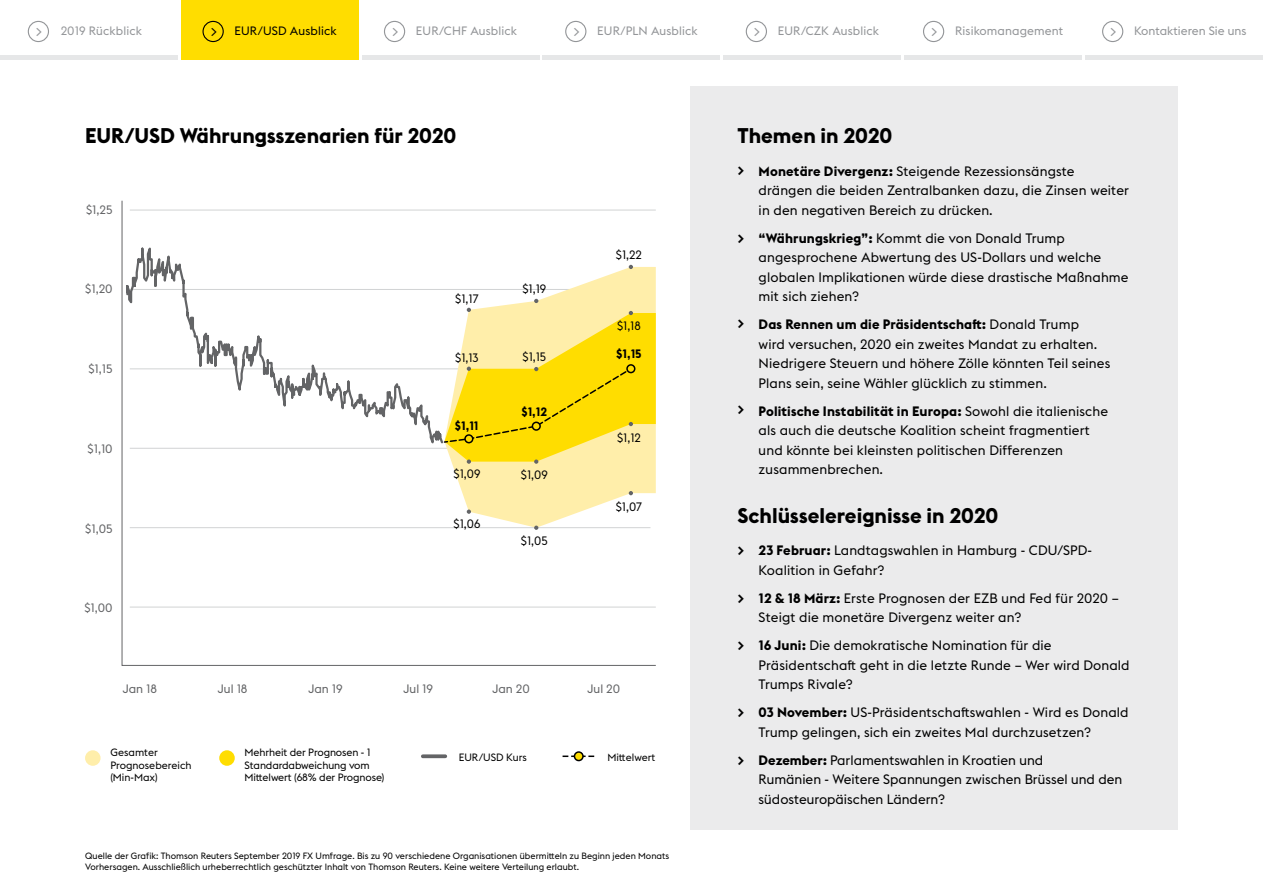
<style>
.page{position:relative;width:1263px;height:893px;background:#fff}
.page>*{position:absolute;margin:0;border:0;box-sizing:border-box;transform-origin:0 0}
.t1{font:700 21px "Euclid WU";color:#000}
.t2{font:700 15px "Euclid WU";color:#000}
.t3{font:13.5px/19.5px "Euclid WU";letter-spacing:.01em;color:#000}
.t4{font:12px "Euclid WU";letter-spacing:.01em;color:#939598}
.t5{font:12px "Euclid WU";color:#000}
.t6{font:12px "Euclid WU";color:#636466}
.t7{font:700 12px "Euclid WU";color:#000}
.t8{font:10.5px/12.6px "Euclid WU";letter-spacing:-.01em;color:#000}
.t9{font:9px/10.8px "Euclid WU";color:#000}
.s1{font-size:15px}
.s2{font-weight:700}
</style>
<div class="page">
<div style="left:691px;top:86px;width:487px;height:743px;background:#ebebec"></div>
<svg style="left:121px;top:200px;width:535px;height:466px"></svg>
<svg style="left:467px;top:509px;width:4px;height:5px"></svg>
<svg style="left:534px;top:526px;width:4px;height:4px"></svg>
<svg style="left:629px;top:491px;width:4px;height:4px"></svg>
<svg style="left:444px;top:299px;width:212px;height:165px;background:#fce34e"></svg>
<svg style="left:629px;top:265px;width:4px;height:4px"></svg>
<svg style="left:125px;top:227px;width:320px;height:232px"></svg>
<div style="left:85px;top:750px;width:16px;height:16px;background:#fea;border-radius:50%"></div>
<div style="left:219px;top:750px;width:16px;height:16px;background:#fd0;border-radius:50%"></div>
<svg style="left:423px;top:754px;width:22px;height:4px"></svg>
<svg style="left:562px;top:755px;width:32px;height:2px"></svg>
<div style="left:574px;top:752px;width:9px;height:8px;background:#fd0;border-radius:50%"></div>
<div style="left:574px;top:751px;width:10px;height:10px;border:2px solid #000;border-radius:50%"></div>
<div style="left:181px;top:0;width:177px;height:60px;background:#fd0"></div>
<hr style="left:362px;top:56px;width:177px;height:4px;background:#e6e7e8">
<hr style="left:543px;top:56px;width:177px;height:4px;background:#e6e7e8">
<hr style="left:724px;top:56px;width:177px;height:4px;background:#e6e7e8">
<hr style="left:905px;top:56px;width:177px;height:4px;background:#e6e7e8">
<hr style="left:1086px;top:56px;width:177px;height:4px;background:#e6e7e8">
<div style="left:202px;top:21px;width:22px;height:21px;border:1px solid #000;border-radius:50%"></div>
<div style="left:384px;top:21px;width:21px;height:21px;border:1px solid #939598;border-radius:50%"></div>
<div style="left:565px;top:21px;width:21px;height:21px;border:1px solid #939598;border-radius:50%"></div>
<div style="left:746px;top:21px;width:21px;height:21px;border:1px solid #939598;border-radius:50%"></div>
<div style="left:923px;top:21px;width:21px;height:21px;border:1px solid #939598;border-radius:50%"></div>
<div style="left:1102px;top:21px;width:21px;height:21px;border:1px solid #939598;border-radius:50%"></div>
<hr style="left:0;top:56px;width:177px;height:4px;background:#e6e7e8">
<div style="left:28px;top:21px;width:21px;height:21px;border:1px solid #939598;border-radius:50%"></div>
<p class="t4" style="left:36px;top:24px;width:108px"><span class="s1">&gt;</span> 2019 Rückblick</p>
<p class="t5" style="left:210px;top:24px;width:128px"><span class="s1">&gt;</span> EUR/USD Ausblick</p>
<p class="t4" style="left:392px;top:24px;width:127px"><span class="s1">&gt;</span> EUR/CHF Ausblick</p>
<p class="t4" style="left:573px;top:24px;width:126px"><span class="s1">&gt;</span> EUR/PLN Ausblick</p>
<p class="t4" style="left:754px;top:24px;width:127px"><span class="s1">&gt;</span> EUR/CZK Ausblick</p>
<p class="t4" style="left:931px;top:24px;width:134px"><span class="s1">&gt;</span> Risikomanagement</p>
<p class="t4" style="left:1110px;top:24px;width:138px"><span class="s1">&gt;</span> Kontaktieren Sie uns</p>
<h1 class="t1" style="left:85px;top:124px;width:373px">EUR/USD Währungsszenarien für 2020</h1>
<p class="t6" style="left:86px;top:202px;width:28px">$1,25</p>
<p class="t6" style="left:85px;top:282px;width:29px">$1,20</p>
<p class="t6" style="left:88px;top:362px;width:26px">$1,15</p>
<p class="t6" style="left:87px;top:442px;width:27px">$1,10</p>
<p class="t6" style="left:85px;top:521px;width:29px">$1,05</p>
<p class="t6" style="left:84px;top:601px;width:30px">$1,00</p>
<p class="t5" style="left:455px;top:292px;width:25px">$1,17</p>
<p class="t5" style="left:455px;top:351px;width:25px">$1,13</p>
<p class="t7" style="left:455px;top:419px;width:25px">$1,11</p>
<p class="t5" style="left:453px;top:466px;width:28px">$1,09</p>
<p class="t5" style="left:453px;top:516px;width:28px">$1,06</p>
<p class="t5" style="left:522px;top:282px;width:25px">$1,19</p>
<p class="t5" style="left:522px;top:350px;width:25px">$1,15</p>
<p class="t7" style="left:521px;top:405px;width:27px">$1,12</p>
<p class="t5" style="left:521px;top:468px;width:28px">$1,09</p>
<p class="t5" style="left:521px;top:534px;width:28px">$1,05</p>
<p class="t5" style="left:616px;top:248px;width:28px">$1,22</p>
<p class="t5" style="left:617px;top:319px;width:25px">$1,18</p>
<p class="t7" style="left:616px;top:347px;width:27px">$1,15</p>
<p class="t5" style="left:617px;top:431px;width:25px">$1,12</p>
<p class="t5" style="left:616px;top:499px;width:28px">$1,07</p>
<p class="t6" style="left:123px;top:682px;width:36px">Jan 18</p>
<p class="t6" style="left:218px;top:682px;width:31px">Jul 18</p>
<p class="t6" style="left:308px;top:682px;width:36px">Jan 19</p>
<p class="t6" style="left:404px;top:682px;width:31px">Jul 19</p>
<p class="t6" style="left:492px;top:682px;width:39px">Jan 20</p>
<p class="t6" style="left:587px;top:682px;width:34px">Jul 20</p>
<p class="t8" style="left:110px;top:746px;width:83px">Gesamter<br>Prognosebereich (Min-Max)</p>
<p class="t8" style="left:459px;top:751px;width:70px">EUR/USD Kurs</p>
<p class="t8" style="left:607px;top:751px;width:50px">Mittelwert</p>
<p class="t8" style="left:245px;top:746px;width:141px">Mehrheit der Prognosen - 1<br>Standardabweichung vom<br>Mittelwert (68% der Prognose)</p>
<p class="t9" style="left:85px;top:850px;width:585px">Quelle der Grafik: Thomson Reuters September 2019 FX Umfrage. Bis zu 90 verschiedene Organisationen übermitteln zu Beginn jeden Monats<br>Vorhersagen. Ausschließlich urheberrechtlich geschützter Inhalt von Thomson Reuters. Keine weitere Verteilung erlaubt.</p>
<h1 class="t1" style="left:737px;top:124px;width:156px">Themen in 2020</h1>
<p class="t3" style="left:759px;top:161px;width:372px"><span class="s2">Monetäre Divergenz:</span> Steigende Rezessionsängste drängen die beiden Zentralbanken dazu, die Zinsen weiter in den negativen Bereich zu drücken.</p>
<p class="t3" style="left:759px;top:228px;width:372px"><span class="s2">“Währungskrieg”:</span> Kommt die von Donald Trump angesprochene Abwertung des US-Dollars und welche globalen Implikationen würde diese drastische Maßnahme mit sich ziehen?</p>
<p class="t3" style="left:759px;top:315px;width:353px"><span class="s2">Das Rennen um die Präsidentschaft:</span> Donald Trump<br>wird versuchen, 2020 ein zweites Mandat zu erhalten.<br>Niedrigere Steuern und höhere Zölle könnten Teil seines Plans sein, seine Wähler glücklich zu stimmen.</p>
<p class="t3" style="left:759px;top:401px;width:351px"><span class="s2">Politische Instabilität in Europa:</span> Sowohl die italienische als auch die deutsche Koalition scheint fragmentiert und könnte bei kleinsten politischen Differenzen zusammenbrechen.</p>
<h1 class="t1" style="left:737px;top:503px;width:262px">Schlüsselereignisse in 2020</h1>
<p class="t3" style="left:759px;top:541px;width:335px"><span class="s2">23 Februar:</span> Landtagswahlen in Hamburg - CDU/SPD-<br>Koalition in Gefahr?</p>
<p class="t3" style="left:759px;top:588px;width:362px"><span class="s2">12 &amp; 18 März:</span> Erste Prognosen der EZB und Fed für 2020 –<br>Steigt die monetäre Divergenz weiter an?</p>
<p class="t3" style="left:759px;top:636px;width:372px"><span class="s2">16 Juni:</span> Die demokratische Nomination für die<br>Präsidentschaft geht in die letzte Runde – Wer wird Donald<br>Trumps Rivale?</p>
<p class="t3" style="left:759px;top:703px;width:371px"><span class="s2">03 November:</span> US-Präsidentschaftswahlen - Wird es Donald<br>Trump gelingen, sich ein zweites Mal durchzusetzen?</p>
<p class="t3" style="left:759px;top:750px;width:365px"><span class="s2">Dezember:</span> Parlamentswahlen in Kroatien und<br>Rumänien - Weitere Spannungen zwischen Brüssel und den südosteuropäischen Ländern?</p>
<p class="t2" style="left:737px;top:161px;width:8px">&gt;</p>
<p class="t2" style="left:737px;top:229px;width:8px">&gt;</p>
<p class="t2" style="left:737px;top:314px;width:8px">&gt;</p>
<p class="t2" style="left:737px;top:400px;width:8px">&gt;</p>
<p class="t2" style="left:737px;top:541px;width:8px">&gt;</p>
<p class="t2" style="left:737px;top:589px;width:8px">&gt;</p>
<p class="t2" style="left:737px;top:636px;width:8px">&gt;</p>
<p class="t2" style="left:737px;top:703px;width:8px">&gt;</p>
<p class="t2" style="left:737px;top:751px;width:8px">&gt;</p>
</div>
